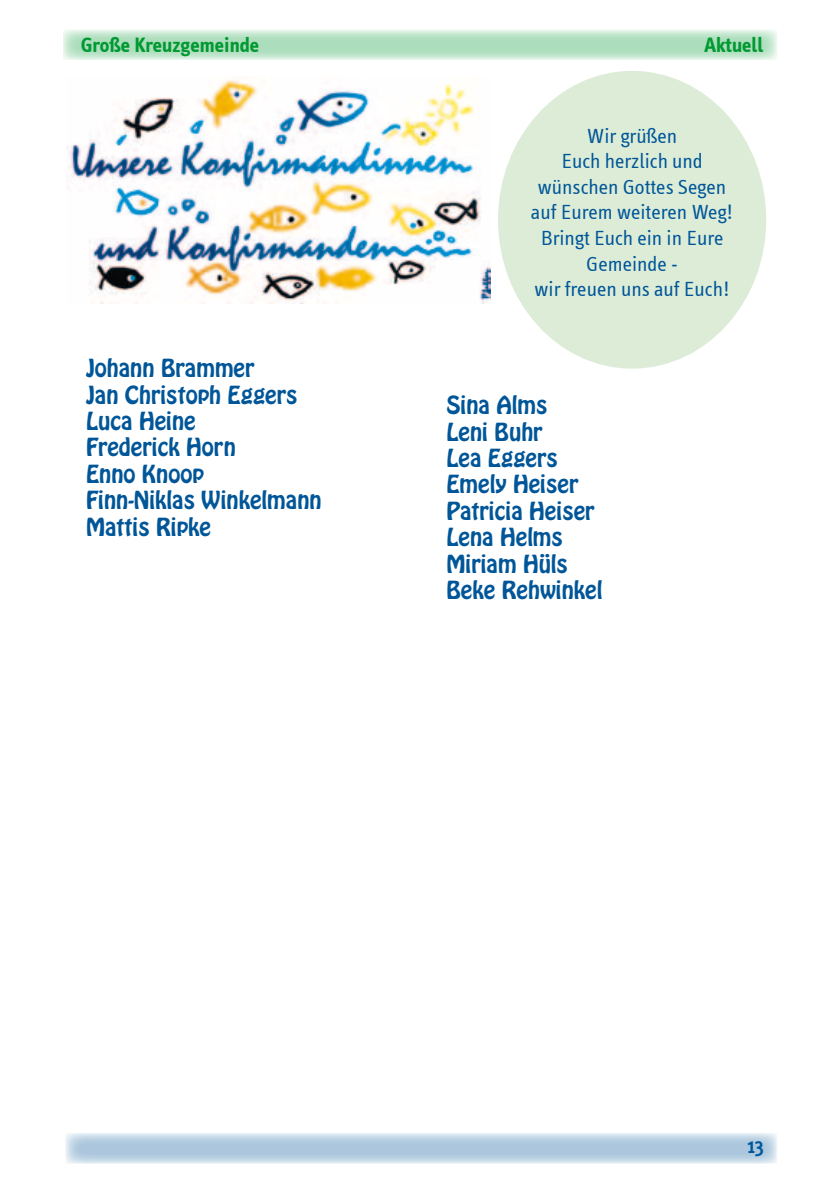
<style>
.page{position:relative;width:840px;height:1191px;background:#fff}
.page>*{position:absolute;margin:0;border:0;box-sizing:border-box;transform-origin:0 0}
.t1{font:22px/26.4px "Hobo Std";color:#005698}
.t2{font:21px/25.6px "Info Text Normal";color:#005698;text-align:center}
.t3{font:700 21px "Info Text";color:#009932}
.t4{font:600 21px "Info Text";color:#005698}
</style>
<div class="page">
<svg style="left:63px;top:30px;width:714px;height:30px;fill:#b3e0c1"></svg>
<svg style="left:65px;top:1133px;width:712px;height:30px;fill:#b4cde0"></svg>
<img style="left:66px;top:80px;width:424px;height:223px">
<div style="left:498px;top:72px;width:266px;height:296px;background:#dcecd7;border-radius:50%"></div>
<p class="t3" style="left:81px;top:33px;width:180px">Große Kreuzgemeinde</p>
<p class="t3" style="left:704px;top:33px;width:60px">Aktuell</p>
<p class="t1" style="left:86px;top:355px;width:237px">Johann Brammer<br>Jan Christoph Eggers<br>Luca Heine<br>Frederick Horn<br>Enno Knoop<br>Finn-Niklas Winkelmann<br>Mattis Ripke</p>
<p class="t2" style="left:530px;top:123px;width:204px">Wir grüßen<br>Euch herzlich und wünschen Gottes Segen auf Eurem weiteren Weg!<br>Bringt Euch ein in Eure<br>Gemeinde -<br>wir freuen uns auf Euch!</p>
<p class="t1" style="left:446px;top:392px;width:157px">Sina Alms<br>Leni Buhr<br>Lea Eggers<br>Emely Heiser<br>Patricia Heiser<br>Lena Helms<br>Miriam Hüls<br>Beke Rehwinkel</p>
<p class="t4" style="left:747px;top:1133px;width:18px">13</p>
</div>
